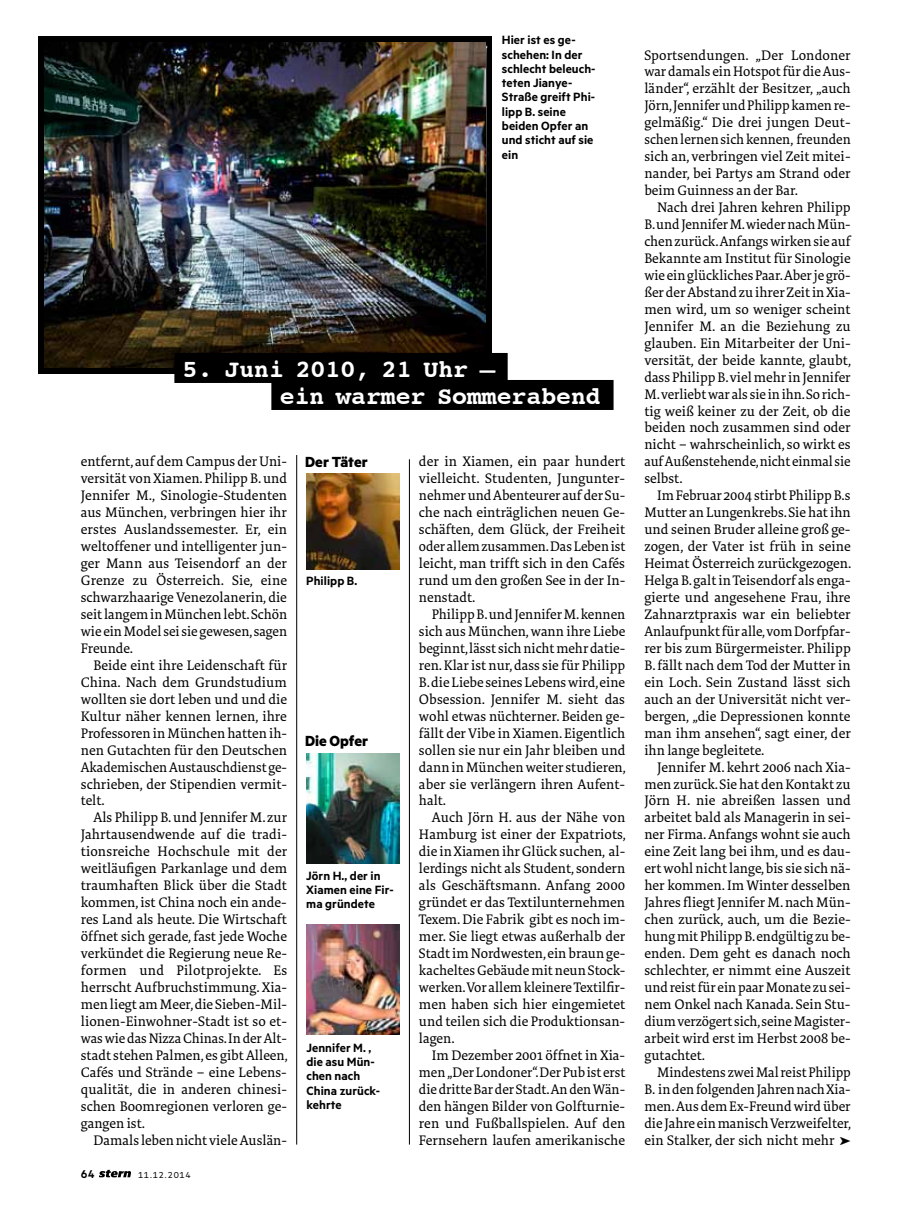
<style>
.page{position:relative;width:906px;height:1212px;background:#fff}
.page>*{position:absolute;margin:0;border:0;box-sizing:border-box;transform-origin:0 0}
.t1{font:700 24.75px/27px "Courier";color:#fff}
.t2{font:24px "Stern Zeichen";color:#000}
.t3{font:700 16.5px "Stern Metric";color:#000}
.t4{font:14.1px/17px "Stern Tundra Pro";color:#000;text-align:justify}
.t5{font:600 13.5px/14.2px "Stern Metric";letter-spacing:.005em;color:#000}
.t6{font:600 12.75px "Stern Metric";color:#000}
.t7{font:9.75px "Stern Metric";letter-spacing:.07em;color:#000}
</style>
<div class="page">
<img style="left:38px;top:36px;width:453px;height:338px">
<img style="left:45px;top:43px;width:440px;height:324px">
<img style="left:306px;top:473px;width:93px;height:96px">
<img style="left:306px;top:753px;width:94px;height:111px">
<img style="left:306px;top:924px;width:94px;height:111px">
<div style="left:174px;top:353px;width:333px;height:30px;background:#000"></div>
<div style="left:271px;top:380px;width:342px;height:30px;background:#000"></div>
<svg style="left:99px;top:1169px;width:32px;height:8px"></svg>
<hr style="left:296px;top:455px;width:1px;height:689px;background:#000">
<hr style="left:409px;top:459px;width:1px;height:685px;background:#000">
<p class="t5" style="left:502px;top:33px;width:95px">Hier ist es ge&shy;schehen: In der schlecht beleuch&shy;teten Jianye-<br>Straße greift Phi&shy;lipp B. seine beiden Opfer an und sticht auf sie ein</p>
<h1 class="t1" style="left:280px;top:354px;width:322px;text-indent:-97px">5. Juni 2010, 21 Uhr –<br>ein warmer Sommerabend</h1>
<p class="t4" style="left:81px;top:453px;width:208px">entfernt, auf dem Campus der Uni&shy;versität von Xiamen. Philipp B. und Jennifer M., Sinologie-Studenten aus München, verbringen hier ihr erstes Auslandssemester. Er, ein weltoffener und intelligenter jun&shy;ger Mann aus Teisendorf an der Grenze zu Österreich. Sie, eine schwarzhaarige Venezolanerin, die seit langem in München lebt. Schön wie ein Model sei sie gewesen, sagen Freunde.</p>
<p class="t4" style="left:81px;top:657px;width:208px;text-indent:13px">Beide eint ihre Leidenschaft für China. Nach dem Grundstudium wollten sie dort leben und und die Kultur näher kennen lernen, ihre Professoren in München hatten ih&shy;nen Gutachten für den Deutschen Akademischen Austauschdienst ge&shy;schrieben, der Stipendien vermit&shy;telt.</p>
<p class="t4" style="left:81px;top:809px;width:208px;text-indent:13px">Als Philipp B. und Jennifer M. zur Jahrtausendwende auf die tradi&shy;tionsreiche Hochschule mit der weitläufigen Parkanlage und dem traumhaften Blick über die Stadt kommen, ist China noch ein ande&shy;res Land als heute. Die Wirtschaft öffnet sich gerade, fast jede Woche verkündet die Regierung neue Re&shy;formen und Pilotprojekte. Es herrscht Aufbruchstimmung. Xia&shy;men liegt am Meer, die Sieben-Mil&shy;lionen-Einwohner-Stadt ist so et&shy;was wie das Nizza Chinas. In der Alt&shy;stadt stehen Palmen, es gibt Alleen, Cafés und Strände – eine Lebens&shy;qualität, die in anderen chinesi&shy;schen Boomregionen verloren ge&shy;gangen ist.</p>
<p class="t4" style="left:94px;top:1131px;width:195px">Damals leben nicht viele Auslän-</p>
<p class="t6" style="left:81px;top:1166px;width:15px">64</p>
<p class="t7" style="left:138px;top:1169px;width:54px">11.12.2014</p>
<p class="t3" style="left:305px;top:451px;width:64px">Der Täter</p>
<p class="t5" style="left:306px;top:573px;width:52px">Philipp B.</p>
<p class="t3" style="left:305px;top:730px;width:64px">Die Opfer</p>
<p class="t5" style="left:306px;top:868px;width:89px">Jörn H., der in<br>Xiamen eine Fir&shy;ma gründete</p>
<p class="t5" style="left:306px;top:1040px;width:75px">Jennifer M. , die asu Mün&shy;chen nach<br>China zurück&shy;kehrte</p>
<p class="t4" style="left:419px;top:453px;width:208px">der in Xiamen, ein paar hundert vielleicht. Studenten, Jungunter&shy;nehmer und Abenteurer auf der Su&shy;che nach einträglichen neuen Ge&shy;schäften, dem Glück, der Freiheit oder allem zusammen. Das Leben ist leicht, man trifft sich in den Cafés rund um den großen See in der In&shy;nenstadt.</p>
<p class="t4" style="left:419px;top:606px;width:208px;text-indent:13px">Philipp B. und Jennifer M. kennen sich aus München, wann ihre Liebe beginnt, lässt sich nicht mehr datie&shy;ren. Klar ist nur, dass sie für Philipp B. die Liebe seines Lebens wird, eine Obsession. Jennifer M. sieht das wohl etwas nüchterner. Beiden ge&shy;fällt der Vibe in Xiamen. Eigentlich sollen sie nur ein Jahr bleiben und dann in München weiter studieren, aber sie verlängern ihren Aufent&shy;halt.</p>
<p class="t4" style="left:419px;top:809px;width:208px;text-indent:13px">Auch Jörn H. aus der Nähe von Hamburg ist einer der Expatriots, die in Xiamen ihr Glück suchen, al&shy;lerdings nicht als Student, sondern als Geschäftsmann. Anfang 2000 gründet er das Textilunternehmen Texem. Die Fabrik gibt es noch im&shy;mer. Sie liegt etwas außerhalb der Stadt im Nordwesten, ein braun ge&shy;kacheltes Gebäude mit neun Stock&shy;werken. Vor allem kleinere Textilfir&shy;men haben sich hier eingemietet und teilen sich die Produktionsan&shy;lagen.</p>
<p class="t4" style="left:419px;top:1047px;width:208px;text-indent:13px">Im Dezember 2001 öffnet in Xia&shy;men „Der Londoner“. Der Pub ist erst die dritte Bar der Stadt. An den Wän&shy;den hängen Bilder von Golfturnie&shy;ren und Fußballspielen. Auf den Fernsehern laufen amerikanische</p>
<p class="t4" style="left:644px;top:47px;width:208px">Sportsendungen. „Der Londoner war damals ein Hotspot für die Aus&shy;länder“, erzählt der Besitzer, „auch Jörn, Jennifer und Philipp kamen re&shy;gelmäßig.“ Die drei jungen Deut&shy;schen lernen sich kennen, freunden sich an, verbringen viel Zeit mitei&shy;nander, bei Partys am Strand oder beim Guinness an der Bar.</p>
<p class="t4" style="left:644px;top:199px;width:208px;text-indent:13px">Nach drei Jahren kehren Philipp B. und Jennifer M. wieder nach Mün&shy;chen zurück. Anfangs wirken sie auf Bekannte am Institut für Sinologie wie ein glückliches Paar. Aber je grö&shy;ßer der Abstand zu ihrer Zeit in Xia&shy;men wird, um so weniger scheint Jennifer M. an die Beziehung zu glauben. Ein Mitarbeiter der Uni&shy;versität, der beide kannte, glaubt, dass Philipp B. viel mehr in Jennifer M. verliebt war als sie in ihn. So rich&shy;tig weiß keiner zu der Zeit, ob die beiden noch zusammen sind oder nicht – wahrscheinlich, so wirkt es auf Außenstehende, nicht einmal sie selbst.</p>
<p class="t4" style="left:644px;top:487px;width:208px;text-indent:13px">Im Februar 2004 stirbt Philipp B.s Mutter an Lungenkrebs. Sie hat ihn und seinen Bruder alleine groß ge&shy;zogen, der Vater ist früh in seine Heimat Österreich zurückgezogen.<br>Helga B. galt in Teisendorf als enga&shy;gierte und angesehene Frau, ihre Zahnarztpraxis war ein beliebter Anlaufpunkt für alle, vom Dorfpfar&shy;rer bis zum Bürgermeister. Philipp B. fällt nach dem Tod der Mutter in ein Loch. Sein Zustand lässt sich auch an der Universität nicht ver&shy;bergen, „die Depressionen konnte man ihm ansehen“, sagt einer, der ihn lange begleitete.</p>
<p class="t4" style="left:644px;top:759px;width:208px;text-indent:13px">Jennifer M. kehrt 2006 nach Xia&shy;men zurück. Sie hat den Kontakt zu Jörn H. nie abreißen lassen und arbeitet bald als Managerin in sei&shy;ner Firma. Anfangs wohnt sie auch eine Zeit lang bei ihm, und es dau&shy;ert wohl nicht lange, bis sie sich nä&shy;her kommen. Im Winter desselben Jahres fliegt Jennifer M. nach Mün&shy;chen zurück, auch, um die Bezie&shy;hung mit Philipp B. endgültig zu be&shy;enden. Dem geht es danach noch schlechter, er nimmt eine Auszeit und reist für ein paar Monate zu sei&shy;nem Onkel nach Kanada. Sein Stu&shy;dium verzögert sich, seine Magister&shy;arbeit wird erst im Herbst 2008 be&shy;gutachtet.</p>
<p class="t4" style="left:644px;top:1064px;width:208px;text-indent:13px">Mindestens zwei Mal reist Philipp B. in den folgenden Jahren nach Xia&shy;men. Aus dem Ex-Freund wird über die Jahre ein manisch Verzweifelter, ein Stalker, der sich nicht mehr</p>
<h2 class="t2" style="left:838px;top:1125px;width:14px">4</h2>
</div>
